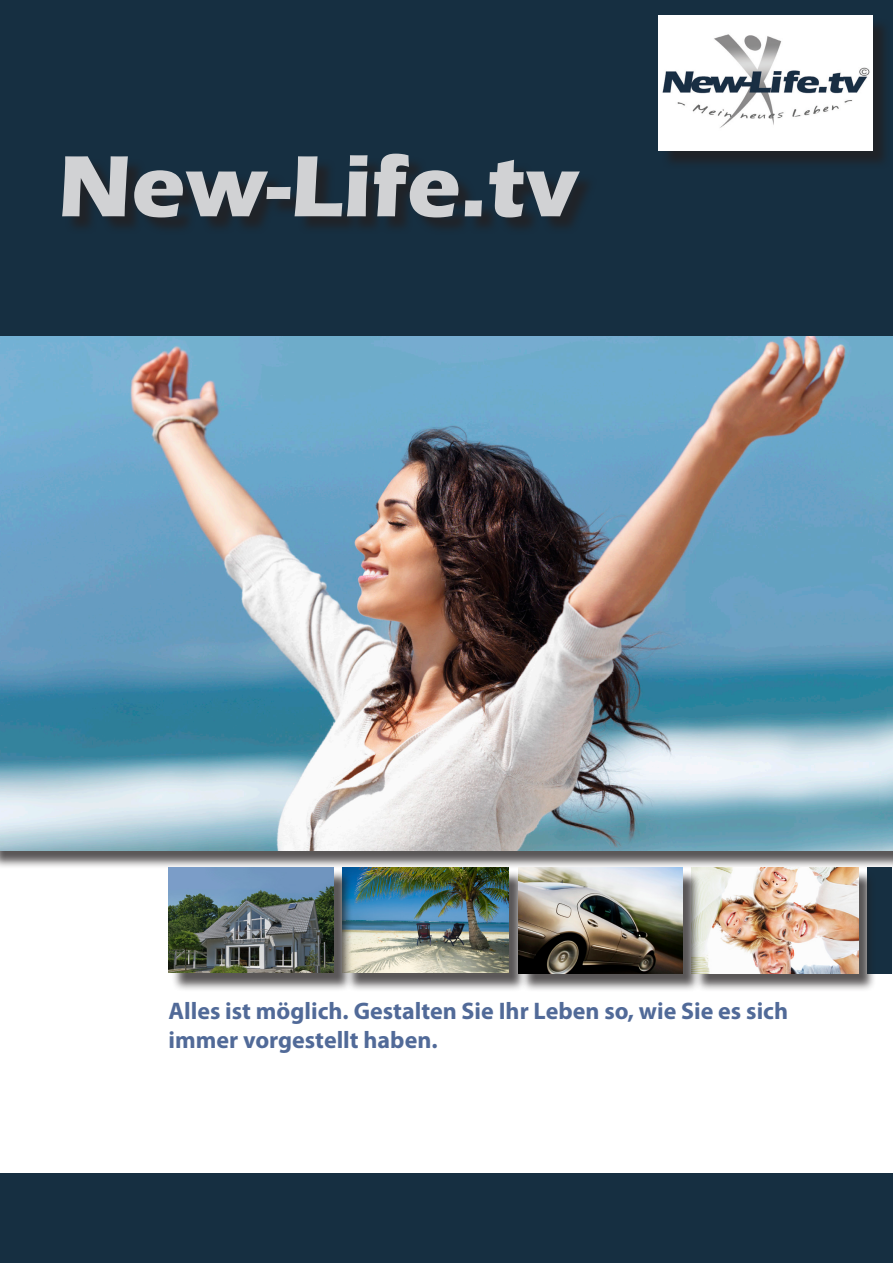
<style>
.page{position:relative;width:893px;height:1263px;background:#fff}
.page>*{position:absolute;margin:0;border:0;box-sizing:border-box;transform-origin:0 0}
.Titel{font:700 90px "Myriad Pro";color:#d1d2d4}
.Titel-2{font:700 90px "Eras ITC";color:#d1d2d4}
.Blaue_Überschrift{font:700 24px/28.8px "Myriad Pro";color:#516a98}
</style>
<div class="page">
<div style="left:0;top:212px;width:893px;height:657px;background:#231f20;opacity:.75"></div>
<img style="left:0;top:267px;width:893px;height:583px">
<div style="left:0;top:1174px;width:893px;height:89px;background:#162f41"></div>
<div style="left:867px;top:867px;width:25px;height:106px;background:#162f41"></div>
<div style="left:345px;top:870px;width:182px;height:122px;background:#231f20;opacity:.75"></div>
<img style="left:343px;top:868px;width:165px;height:105px">
<div style="left:0;top:0;width:892px;height:336px;background:#162f41"></div>
<div style="left:694px;top:870px;width:183px;height:122px;background:#231f20;opacity:.75"></div>
<img style="left:692px;top:867px;width:166px;height:106px">
<div style="left:521px;top:870px;width:180px;height:122px;background:#231f20;opacity:.75"></div>
<img style="left:518px;top:868px;width:165px;height:105px">
<div style="left:171px;top:869px;width:181px;height:122px;background:#231f20;opacity:.75"></div>
<img style="left:169px;top:867px;width:165px;height:106px">
<div style="left:65px;top:156px;width:532px;height:80px;background:#231f20;opacity:.75"></div>
<div style="left:661px;top:18px;width:230px;height:152px;background:#231f20;opacity:.75"></div>
<img style="left:659px;top:16px;width:213px;height:135px">
<p class="Titel" style="left:94px;top:89px;width:458px">New-Life.tv</p>
<p class="Titel-2" style="left:58px;top:135px;width:522px">New-Life.tv</p>
<p class="Blaue_Überschrift" style="left:169px;top:996px;width:621px">Alles ist möglich. Gestalten Sie Ihr Leben so, wie Sie es sich immer vorgestellt haben.</p>
</div>
